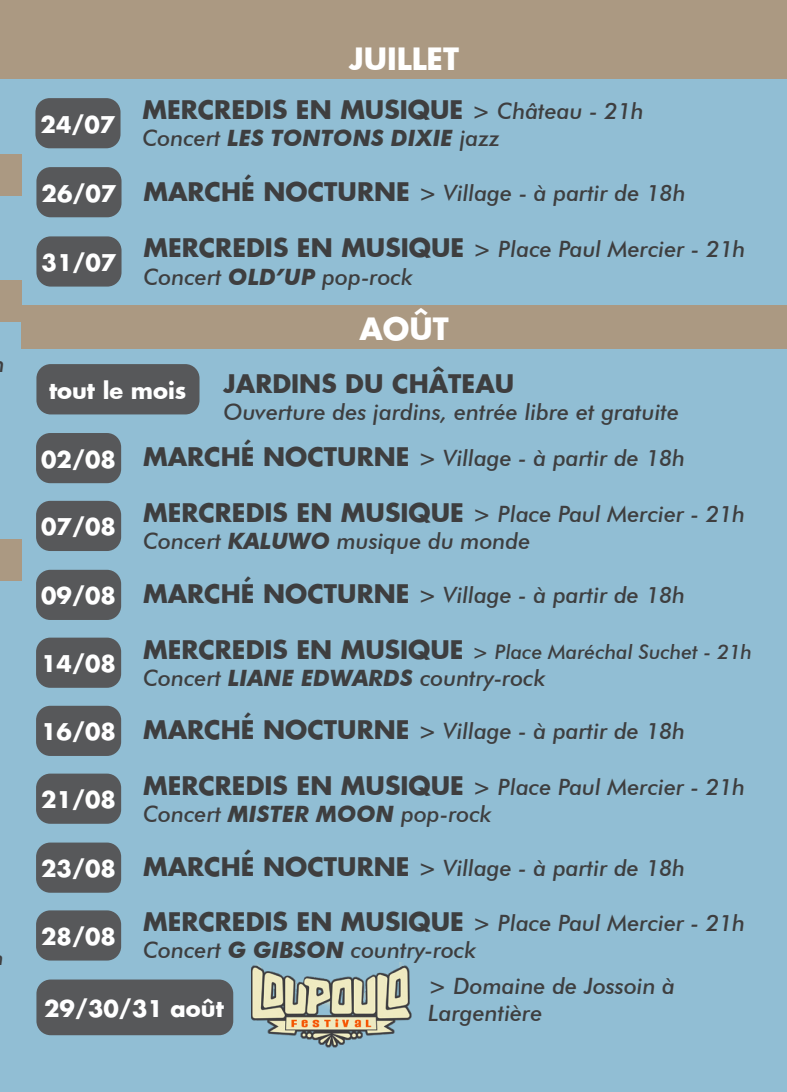
<style>
.page{position:relative;width:787px;height:1092px;background:#fff}
.page>*{position:absolute;margin:0;border:0;box-sizing:border-box;transform-origin:0 0}
.t1{font:700 30px "Futura";color:#fff}
.B_1_White{font:700 25px "Futura";color:#3e3e3f}
.B_1_White-2{font:italic 500 22.5px/27px "Futura BT";color:#3e3e3f}
.t2{font:700 22.5px "Futura";color:#fff}
.B_1_White-3{font:italic 700 22.5px "Futura BT";color:#3e3e3f}
.B_1_White-4{font:italic 500 20px "Futura BT";color:#3e3e3f}
.s1{font-family:"Futura BT";font-weight:500;font-style:italic;font-size:22.5px}
.s2{font-weight:500}
.s3{font-family:"Futura";font-weight:700;font-style:normal;color:#fff}
.s4{font-family:"Futura";font-weight:700;font-style:normal;font-size:25px}
.s5{font-weight:700}
</style>
<div class="page">
<div style="left:0;top:0;width:787px;height:1091px;background:#91bed4"></div>
<div style="left:0;top:37px;width:21px;height:41px;background:#ab9982"></div>
<div style="left:21px;top:305px;width:766px;height:43px;background:#ab9982"></div>
<div style="left:0;top:154px;width:21px;height:41px;background:#ab9982"></div>
<div style="left:0;top:280px;width:21px;height:41px;background:#ab9982"></div>
<div style="left:0;top:538px;width:21px;height:42px;background:#ab9982"></div>
<div style="left:35px;top:98px;width:85px;height:50px;background:#57585a;border-radius:14px"></div>
<div style="left:36px;top:167px;width:85px;height:50px;background:#57585a;border-radius:14px"></div>
<div style="left:36px;top:433px;width:85px;height:50px;background:#57585a;border-radius:14px"></div>
<div style="left:36px;top:501px;width:85px;height:50px;background:#57585a;border-radius:14px"></div>
<div style="left:36px;top:569px;width:85px;height:51px;background:#57585a;border-radius:14px"></div>
<div style="left:36px;top:637px;width:85px;height:50px;background:#57585a;border-radius:14px"></div>
<div style="left:36px;top:705px;width:85px;height:51px;background:#57585a;border-radius:14px"></div>
<div style="left:36px;top:773px;width:85px;height:50px;background:#57585a;border-radius:14px"></div>
<div style="left:36px;top:842px;width:85px;height:50px;background:#57585a;border-radius:14px"></div>
<div style="left:36px;top:910px;width:85px;height:50px;background:#57585a;border-radius:14px"></div>
<div style="left:36px;top:236px;width:85px;height:50px;background:#57585a;border-radius:14px"></div>
<div style="left:21px;top:37px;width:766px;height:42px;background:#ab9982"></div>
<div style="left:36px;top:364px;width:163px;height:50px;background:#57585a;border-radius:14px"></div>
<div style="left:0;top:0;width:787px;height:41px;background:#ab9982"></div>
<div style="left:36px;top:979px;width:197px;height:56px;background:#57585a;border-radius:14px"></div>
<img style="left:252px;top:962px;width:160px;height:86px">
<h1 class="t1" style="left:349px;top:38px;width:111px">JUILLET</h1>
<p class="B_1_White" style="left:142px;top:92px;width:503px">MERCREDIS EN MUSIQUE <span class="s1">&gt; Château - 21h</span></p>
<p class="B_1_White-3" style="left:142px;top:124px;width:359px"><span class="s2">Concert</span> LES TONTONS DIXIE <span class="s2">jazz</span></p>
<p class="B_1_White-2" style="left:42px;top:179px;width:645px"><span class="s3">26/07</span> <span class="s4">MARCHÉ NOCTURNE</span> &gt; Village - à partir de 18h</p>
<p class="t2" style="left:41px;top:109px;width:76px">24/07</p>
<p class="t2" style="left:42px;top:247px;width:76px">31/07</p>
<p class="B_1_White-2" style="left:143px;top:236px;width:603px"><span class="s4">MERCREDIS EN MUSIQUE</span> &gt; Place Paul Mercier - 21h<br>Concert <span class="s5">OLD’UP</span> pop-rock</p>
<h1 class="t1" style="left:359px;top:307px;width:91px">AOÛT</h1>
<p class="t2" style="left:49px;top:374px;width:139px">tout le mois</p>
<p class="B_1_White" style="left:224px;top:366px;width:292px">JARDINS DU CHÂTEAU</p>
<p class="B_1_White-2" style="left:224px;top:398px;width:457px">Ouverture des jardins, entrée libre et gratuite</p>
<p class="B_1_White-2" style="left:41px;top:445px;width:645px"><span class="s3">02/08</span> <span class="s4">MARCHÉ NOCTURNE</span> &gt; Village - à partir de 18h</p>
<p class="B_1_White-2" style="left:143px;top:500px;width:603px"><span class="s4">MERCREDIS EN MUSIQUE</span> &gt; Place Paul Mercier - 21h<br>Concert <span class="s5">KALUWO</span> musique du monde</p>
<p class="B_1_White-2" style="left:41px;top:581px;width:645px"><span class="s3">09/08</span> <span class="s4">MARCHÉ NOCTURNE</span> &gt; Village - à partir de 18h</p>
<p class="t2" style="left:41px;top:511px;width:76px">07/08</p>
<p class="B_1_White-4" style="left:143px;top:639px;width:610px"><span class="s4">MERCREDIS EN MUSIQUE</span> &gt; Place Maréchal Suchet - 21h</p>
<p class="B_1_White-2" style="left:143px;top:664px;width:404px">Concert <span class="s5">LIANE EDWARDS</span> country-rock</p>
<p class="B_1_White-2" style="left:41px;top:717px;width:645px"><span class="s3">16/08</span> <span class="s4">MARCHÉ NOCTURNE</span> &gt; Village - à partir de 18h</p>
<p class="t2" style="left:41px;top:648px;width:76px">14/08</p>
<p class="B_1_White-2" style="left:143px;top:773px;width:603px"><span class="s4">MERCREDIS EN MUSIQUE</span> &gt; Place Paul Mercier - 21h<br>Concert <span class="s5">MISTER MOON</span> pop-rock</p>
<p class="B_1_White-2" style="left:41px;top:854px;width:645px"><span class="s3">23/08</span> <span class="s4">MARCHÉ NOCTURNE</span> &gt; Village - à partir de 18h</p>
<p class="t2" style="left:41px;top:784px;width:76px">21/08</p>
<p class="t2" style="left:41px;top:920px;width:76px">28/08</p>
<p class="B_1_White-2" style="left:143px;top:909px;width:603px"><span class="s4">MERCREDIS EN MUSIQUE</span> &gt; Place Paul Mercier - 21h<br>Concert <span class="s5">G GIBSON</span> country-rock</p>
<p class="t2" style="left:44px;top:992px;width:181px">29/30/31 août</p>
<p class="B_1_White-2" style="left:428px;top:972px;width:248px">&gt; Domaine de Jossoin à<br>Largentière</p>
</div>
